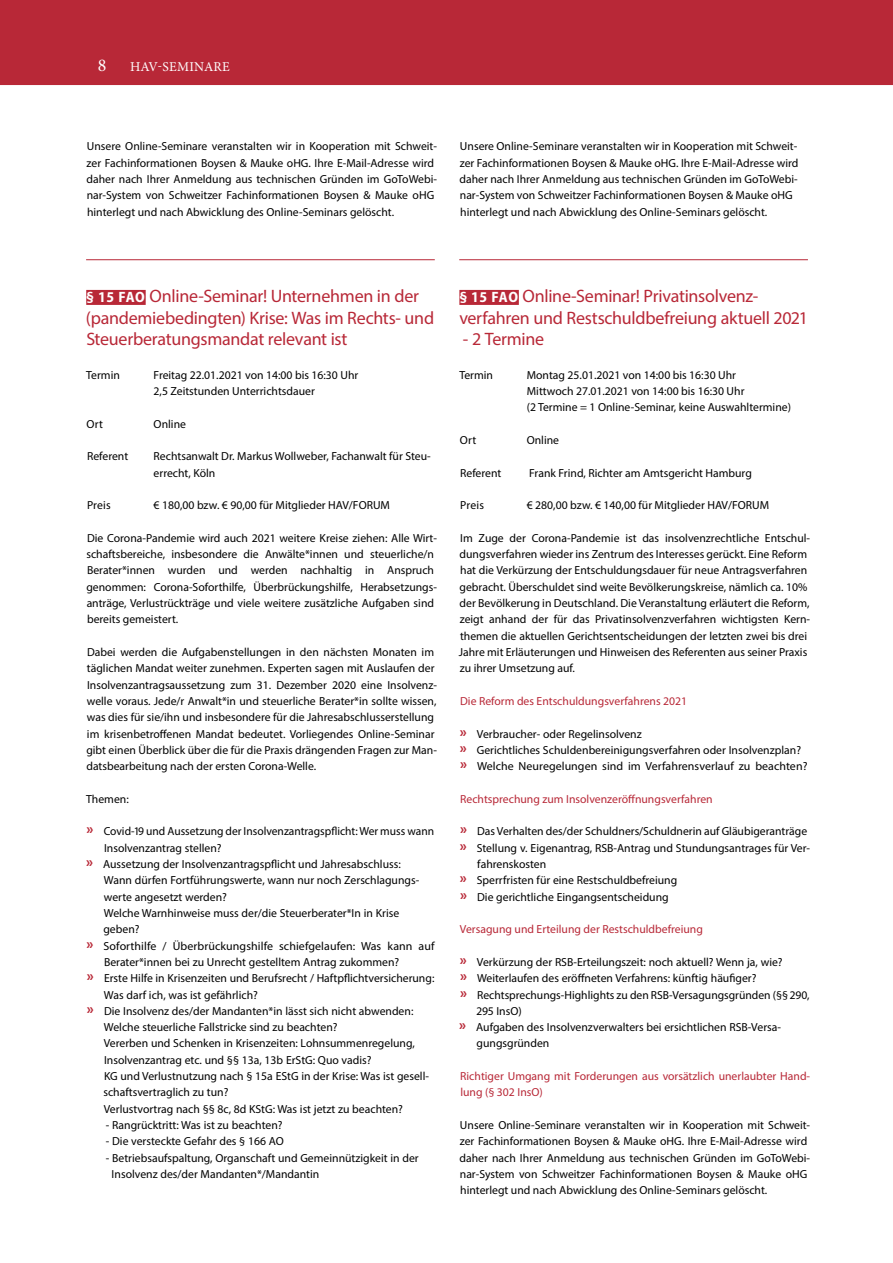
<style>
.page{position:relative;width:893px;height:1263px;background:#fff}
.page>*{position:absolute;margin:0;border:0;box-sizing:border-box;transform-origin:0 0}
.t1{font:18px/21.6px "Myriad Pro";letter-spacing:-.015em;color:#b82837}
.t2{font:18px "Minion Pro";color:#fff}
.t3{font:13.5px "Minion Pro";letter-spacing:.02em;color:#fff}
.t4{font:11.7px/16.4px "Myriad Pro";color:#000}
.t5{font:11.7px/16.4px "Myriad Pro";color:#b82837}
.s1{font-weight:700;font-stretch:semi-condensed;font-size:15px;color:#fff}
.s2{font-weight:700;font-size:15px;color:#b82837}
</style>
<div class="page">
<div style="left:0;top:0;width:893px;height:84px;background:#b82837"></div>
<hr style="left:86px;top:259px;width:349px;height:1px;background:#b82837">
<div style="left:86px;top:290px;width:60px;height:15px;background:#b82837"></div>
<hr style="left:459px;top:259px;width:349px;height:1px;background:#b82837">
<div style="left:459px;top:290px;width:60px;height:15px;background:#b82837"></div>
<hr style="left:0;top:84px;width:893px;height:1px;background:#b82837">
<h1 class="t2" style="left:98px;top:53px;width:10px">8</h1>
<p class="t3" style="left:130px;top:57px;width:101px">HAV-SEMINARE</p>
<p class="t4" style="left:86px;top:138px;width:352px">Unsere Online-Seminare veranstalten wir in Kooperation mit Schweit&shy;zer Fachinformationen Boysen &amp; Mauke oHG. Ihre E-Mail-Adresse wird daher nach Ihrer Anmeldung aus technischen Gründen im GoToWebi&shy;nar-System von Schweitzer Fachinformationen Boysen &amp; Mauke oHG hinterlegt und nach Abwicklung des Online-Seminars gelöscht.</p>
<p class="t4" style="left:460px;top:138px;width:340px">Unsere Online-Seminare veranstalten wir in Kooperation mit Schweit&shy;zer Fachinformationen Boysen &amp; Mauke oHG. Ihre E-Mail-Adresse wird daher nach Ihrer Anmeldung aus technischen Gründen im GoToWebi&shy;nar-System von Schweitzer Fachinformationen Boysen &amp; Mauke oHG hinterlegt und nach Abwicklung des Online-Seminars gelöscht.</p>
<h1 class="t1" style="left:86px;top:285px;width:350px"><span class="s1">§ 15 FAO</span> Online-Seminar! Unternehmen in der (pandemiebedingten) Krise: Was im Rechts- und<br>Steuerberatungsmandat relevant ist</h1>
<p class="t4" style="left:86px;top:366px;width:35px">Termin</p>
<p class="t4" style="left:154px;top:366px;width:206px">Freitag 22.01.2021 von 14:00 bis 16:30 Uhr<br>2,5 Zeitstunden Unterrichtsdauer</p>
<p class="t4" style="left:87px;top:415px;width:18px">Ort</p>
<p class="t4" style="left:154px;top:415px;width:34px">Online</p>
<p class="t4" style="left:87px;top:448px;width:43px">Referent</p>
<p class="t4" style="left:154px;top:448px;width:279px">Rechtsanwalt Dr. Markus Wollweber, Fachanwalt für Steu&shy;errecht, Köln</p>
<p class="t4" style="left:87px;top:497px;width:25px">Preis</p>
<p class="t4" style="left:154px;top:497px;width:238px">€ 180,00 bzw. € 90,00 für Mitglieder HAV/FORUM</p>
<p class="t4" style="left:86px;top:529px;width:352px">Die Corona-Pandemie wird auch 2021 weitere Kreise ziehen: Alle Wirt&shy;schaftsbereiche, insbesondere die Anwälte*innen und steuerliche/n Berater*innen wurden und werden nachhaltig in Anspruch genommen: Corona-Soforthilfe, Überbrückungshilfe, Herabsetzungs&shy;anträge, Verlustrückträge und viele weitere zusätzliche Aufgaben sind bereits gemeistert.</p>
<p class="t4" style="left:86px;top:644px;width:352px">Dabei werden die Aufgabenstellungen in den nächsten Monaten im täglichen Mandat weiter zunehmen. Experten sagen mit Auslaufen der Insolvenzantragsaussetzung zum 31. Dezember 2020 eine Insolvenz&shy;welle voraus. Jede/r Anwalt*in und steuerliche Berater*in sollte wissen, was dies für sie/ihn und insbesondere für die Jahresabschlusserstellung im krisenbetroffenen Mandat bedeutet. Vorliegendes Online-Seminar gibt einen Überblick über die für die Praxis drängenden Fragen zur Man&shy;datsbearbeitung nach der ersten Corona-Welle.</p>
<p class="t4" style="left:86px;top:790px;width:44px">Themen:</p>
<p class="t4" style="left:87px;top:823px;width:349px"><span class="s2">Ů</span> Covid-19 und Aussetzung der Insolvenzantragspflicht: Wer muss wann</p>
<p class="t4" style="left:104px;top:839px;width:119px">Insolvenzantrag stellen?</p>
<p class="t4" style="left:86px;top:856px;width:316px"><span class="s2">Ů</span> Aussetzung der Insolvenzantragspflicht und Jahresabschluss:</p>
<p class="t4" style="left:104px;top:872px;width:317px">Wann dürfen Fortführungswerte, wann nur noch Zerschlagungs-</p>
<p class="t4" style="left:104px;top:888px;width:125px">werte angesetzt werden?</p>
<p class="t4" style="left:104px;top:905px;width:297px">Welche Warnhinweise muss der/die Steuerberater*In in Krise</p>
<p class="t4" style="left:103px;top:921px;width:38px">geben?</p>
<p class="t4" style="left:87px;top:937px;width:350px"><span class="s2">Ů</span> Soforthilfe / Überbrückungshilfe schiefgelaufen: Was kann auf</p>
<p class="t4" style="left:104px;top:954px;width:297px">Berater*innen bei zu Unrecht gestelltem Antrag zukommen?</p>
<p class="t4" style="left:87px;top:970px;width:349px"><span class="s2">Ů</span> Erste Hilfe in Krisenzeiten und Berufsrecht / Haftpflichtversicherung:</p>
<p class="t4" style="left:104px;top:986px;width:156px">Was darf ich, was ist gefährlich?</p>
<p class="t4" style="left:87px;top:1002px;width:328px"><span class="s2">Ů</span> Die Insolvenz des/der Mandanten*in lässt sich nicht abwenden:</p>
<p class="t4" style="left:104px;top:1019px;width:235px">Welche steuerliche Fallstricke sind zu beachten?</p>
<p class="t4" style="left:104px;top:1035px;width:312px">Vererben und Schenken in Krisenzeiten: Lohnsummenregelung,</p>
<p class="t4" style="left:104px;top:1051px;width:269px">Insolvenzantrag etc. und §§ 13a, 13b ErStG: Quo vadis?</p>
<p class="t4" style="left:104px;top:1068px;width:327px">KG und Verlustnutzung nach § 15a EStG in der Krise: Was ist gesell-</p>
<p class="t4" style="left:103px;top:1084px;width:127px">schaftsvertraglich zu tun?</p>
<p class="t4" style="left:104px;top:1100px;width:301px">Verlustvortrag nach §§ 8c, 8d KStG: Was ist jetzt zu beachten?</p>
<p class="t4" style="left:106px;top:1117px;width:178px">- Rangrücktritt: Was ist zu beachten?</p>
<p class="t4" style="left:106px;top:1133px;width:180px">- Die versteckte Gefahr des § 166 AO</p>
<p class="t4" style="left:112px;top:1149px;width:309px;text-indent:-6px">- Betriebsaufspaltung, Organschaft und Gemeinnützigkeit in der<br>Insolvenz des/der Mandanten*/Mandantin</p>
<h1 class="t1" style="left:459px;top:285px;width:350px"><span class="s1">§ 15 FAO</span> Online-Seminar! Privatinsolvenz&shy;verfahren und Restschuldbefreiung aktuell 2021</h1>
<h1 class="t1" style="left:463px;top:328px;width:83px">- 2 Termine</h1>
<p class="t4" style="left:459px;top:366px;width:35px">Termin</p>
<p class="t4" style="left:527px;top:366px;width:266px">Montag 25.01.2021 von 14:00 bis 16:30 Uhr<br>Mittwoch 27.01.2021 von 14:00 bis 16:30 Uhr<br>(2 Termine = 1 Online-Seminar, keine Auswahltermine)</p>
<p class="t4" style="left:460px;top:432px;width:18px">Ort</p>
<p class="t4" style="left:527px;top:432px;width:34px">Online</p>
<p class="t4" style="left:460px;top:464px;width:43px">Referent</p>
<p class="t4" style="left:529px;top:464px;width:224px">Frank Frind, Richter am Amtsgericht Hamburg</p>
<p class="t4" style="left:460px;top:497px;width:25px">Preis</p>
<p class="t4" style="left:527px;top:497px;width:244px">€ 280,00 bzw. € 140,00 für Mitglieder HAV/FORUM</p>
<p class="t4" style="left:459px;top:529px;width:353px">Im Zuge der Corona-Pandemie ist das insolvenzrechtliche Entschul&shy;dungsverfahren wieder ins Zentrum des Interesses gerückt. Eine Reform hat die Verkürzung der Entschuldungsdauer für neue Antragsverfahren gebracht. Überschuldet sind weite Bevölkerungskreise, nämlich ca. 10% der Bevölkerung in Deutschland. Die Veranstaltung erläutert die Reform, zeigt anhand der für das Privatinsolvenzverfahren wichtigsten Kern&shy;themen die aktuellen Gerichtsentscheidungen der letzten zwei bis drei Jahre mit Erläuterungen und Hinweisen des Referenten aus seiner Praxis zu ihrer Umsetzung auf.</p>
<p class="t5" style="left:460px;top:693px;width:229px">Die Reform des Entschuldungsverfahrens 2021</p>
<p class="t4" style="left:460px;top:725px;width:349px"><span class="s2">Ů</span> Verbraucher- oder Regelinsolvenz<br><span class="s2">Ů</span> Gerichtliches Schuldenbereinigungsverfahren oder Insolvenzplan?<br><span class="s2">Ů</span> Welche Neuregelungen sind im Verfahrensverlauf zu beachten?</p>
<p class="t5" style="left:460px;top:790px;width:254px">Rechtsprechung zum Insolvenzeröffnungsverfahren</p>
<p class="t4" style="left:460px;top:823px;width:349px"><span class="s2">Ů</span> Das Verhalten des/der Schuldners/Schuldnerin auf Gläubigeranträge</p>
<p class="t4" style="left:460px;top:839px;width:352px"><span class="s2">Ů</span> Stellung v. Eigenantrag, RSB-Antrag und Stundungsantrages für Ver-</p>
<p class="t4" style="left:477px;top:856px;width:70px">fahrenskosten</p>
<p class="t4" style="left:460px;top:872px;width:219px"><span class="s2">Ů</span> Sperrfristen für eine Restschuldbefreiung</p>
<p class="t4" style="left:460px;top:888px;width:210px"><span class="s2">Ů</span> Die gerichtliche Eingangsentscheidung</p>
<p class="t5" style="left:460px;top:921px;width:244px">Versagung und Erteilung der Restschuldbefreiung</p>
<p class="t4" style="left:460px;top:954px;width:324px"><span class="s2">Ů</span> Verkürzung der RSB-Erteilungszeit: noch aktuell? Wenn ja, wie?</p>
<p class="t4" style="left:460px;top:970px;width:298px"><span class="s2">Ů</span> Weiterlaufen des eröffneten Verfahrens: künftig häufiger?</p>
<p class="t4" style="left:460px;top:986px;width:351px"><span class="s2">Ů</span> Rechtsprechungs-Highlights zu den RSB-Versagungsgründen (§§ 290,</p>
<p class="t4" style="left:477px;top:1002px;width:46px">295 InsO)</p>
<p class="t4" style="left:459px;top:1019px;width:323px"><span class="s2">Ů</span> Aufgaben des Insolvenzverwalters bei ersichtlichen RSB-Versa-</p>
<p class="t4" style="left:477px;top:1035px;width:74px">gungsgründen</p>
<p class="t5" style="left:460px;top:1068px;width:352px">Richtiger Umgang mit Forderungen aus vorsätzlich unerlaubter Hand&shy;lung (§ 302 InsO)</p>
<p class="t4" style="left:460px;top:1117px;width:352px">Unsere Online-Seminare veranstalten wir in Kooperation mit Schweit&shy;zer Fachinformationen Boysen &amp; Mauke oHG. Ihre E-Mail-Adresse wird daher nach Ihrer Anmeldung aus technischen Gründen im GoToWebi&shy;nar-System von Schweitzer Fachinformationen Boysen &amp; Mauke oHG hinterlegt und nach Abwicklung des Online-Seminars gelöscht.</p>
</div>
